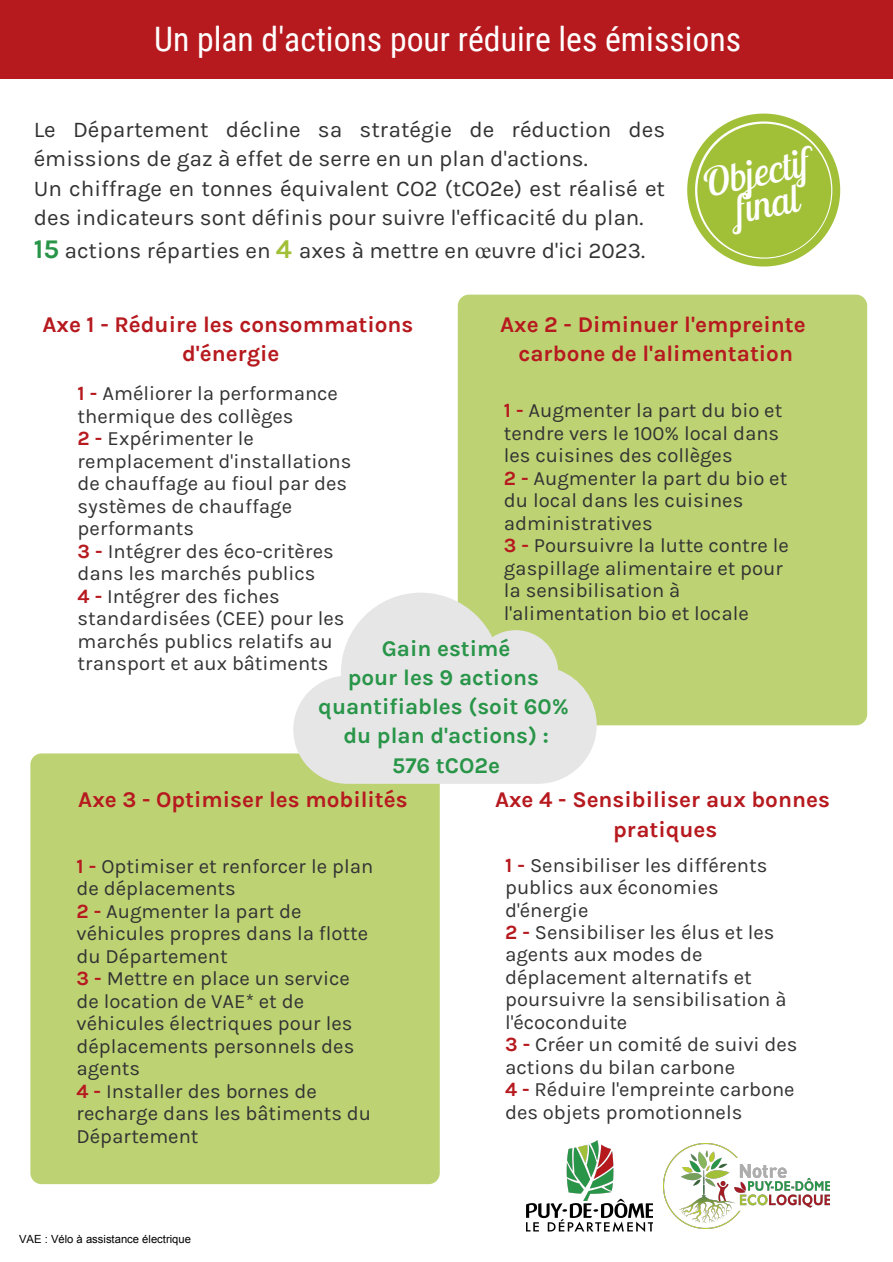
<style>
.page{position:relative;width:893px;height:1262px;background:#fff}
.page>*{position:absolute;margin:0;border:0;box-sizing:border-box;transform-origin:0 0}
.t1{font:italic 39.3px/32.7px "Lobster Two";color:#fff;text-align:center}
.t2{font:33.75px "Roboto Condensed";color:#fff}
.t3{font:22.5px/29.2px "Karla";color:#333}
.t4{font:700 22.5px/29.2px "Karla";color:#b6191e;text-align:center}
.t5{font:700 22.5px/29.2px "Karla";color:#289548;text-align:center}
.t6{font:20.25px/22.5px "Karla";color:#333}
.t7{font:11.25px "Arial";color:#000}
.s1{font-weight:700;font-size:27px;color:#289548}
.s2{font-weight:700;font-size:27px;color:#a1c038}
.s3{font-family:"Times New Roman"}
.s4{font-weight:700;color:#b6191e}
</style>
<div class="page">
<div style="left:30px;top:753px;width:410px;height:431px;background:#bdd273"></div>
<div style="left:457px;top:295px;width:410px;height:430px;background:#bdd273"></div>
<div style="left:0;top:0;width:892px;height:79px;background:#b6191e"></div>
<img style="left:526px;top:1140px;width:126px;height:91px">
<svg style="left:687px;top:114px;width:153px;height:152px"></svg>
<div style="left:697px;top:124px;width:134px;height:133px;background:#a1c038;border-radius:50%"></div>
<svg style="left:293px;top:592px;width:303px;height:191px;background:#e3e6d9"></svg>
<img style="left:663px;top:1143px;width:166px;height:84px">
<h2 class="t2" style="left:154px;top:15px;width:588px">Un plan d'actions pour réduire les émissions</h2>
<p class="t3" style="left:34px;top:115px;width:633px">Le Département décline sa stratégie de réduction des émissions de gaz à effet de serre en un plan d'actions.<br>Un chiffrage en tonnes équivalent CO2 (tCO2e) est réalisé et des indicateurs sont définis pour suivre l'efficacité du plan.</p>
<p class="t3" style="left:34px;top:236px;width:613px"><span class="s1">15</span> actions réparties en <span class="s2">4</span> axes à mettre en <span class="s3">œ</span>uvre d'ici 2023.</p>
<h1 class="t1" style="left:699px;top:167px;width:110px;rotate:-12deg">Objectif final</h1>
<p class="t4" style="left:42px;top:310px;width:372px">Axe 1 - Réduire les consommations d'énergie</p>
<p class="t4" style="left:500px;top:310px;width:307px">Axe 2 - Diminuer l'empreinte carbone de l'alimentation</p>
<p class="t6" style="left:78px;top:383px;width:275px"><span class="s4">1 -</span> Améliorer la performance thermique des collèges<br><span class="s4">2 -</span> Expérimenter le remplacement d'installations de chauffage au fioul par des systèmes de chauffage performants<br><span class="s4">3 -</span> Intégrer des éco-critères dans les marchés publics<br><span class="s4">4 -</span> Intégrer des fiches standardisées (CEE) pour les marchés publics relatifs au transport et aux bâtiments</p>
<p class="t6" style="left:504px;top:399px;width:286px"><span class="s4">1 -</span> Augmenter la part du bio et tendre vers le 100% local dans les cuisines des collèges<br><span class="s4">2 -</span> Augmenter la part du bio et du local dans les cuisines administratives<br><span class="s4">3 -</span> Poursuivre la lutte contre le gaspillage alimentaire et pour la sensibilisation à l'alimentation bio et locale</p>
<p class="t5" style="left:318px;top:633px;width:252px">Gain estimé<br>pour les 9 actions quantifiables (soit 60% du plan d'actions) :<br>576 tCO2e</p>
<p class="t4" style="left:495px;top:785px;width:336px">Axe 4 - Sensibiliser aux bonnes pratiques</p>
<p class="t4" style="left:78px;top:785px;width:331px">Axe 3 - Optimiser les mobilités</p>
<p class="t6" style="left:76px;top:855px;width:298px"><span class="s4">1 -</span> Optimiser et renforcer le plan de déplacements<br><span class="s4">2 -</span> Augmenter la part de véhicules propres dans la flotte du Département<br><span class="s4">3 -</span> Mettre en place un service de location de VAE* et de véhicules électriques pour les déplacements personnels des agents<br><span class="s4">4 -</span> Installer des bornes de recharge dans les bâtiments du<br>Département</p>
<p class="t6" style="left:505px;top:853px;width:294px"><span class="s4">1 -</span> Sensibiliser les différents publics aux économies d'énergie<br><span class="s4">2 -</span> Sensibiliser les élus et les agents aux modes de déplacement alternatifs et poursuivre la sensibilisation à l'écoconduite<br><span class="s4">3 -</span> Créer un comité de suivi des actions du bilan carbone<br><span class="s4">4 -</span> Réduire l'empreinte carbone des objets promotionnels</p>
<p class="t7" style="left:19px;top:1231px;width:173px">VAE : Vélo à assistance électrique</p>
</div>
